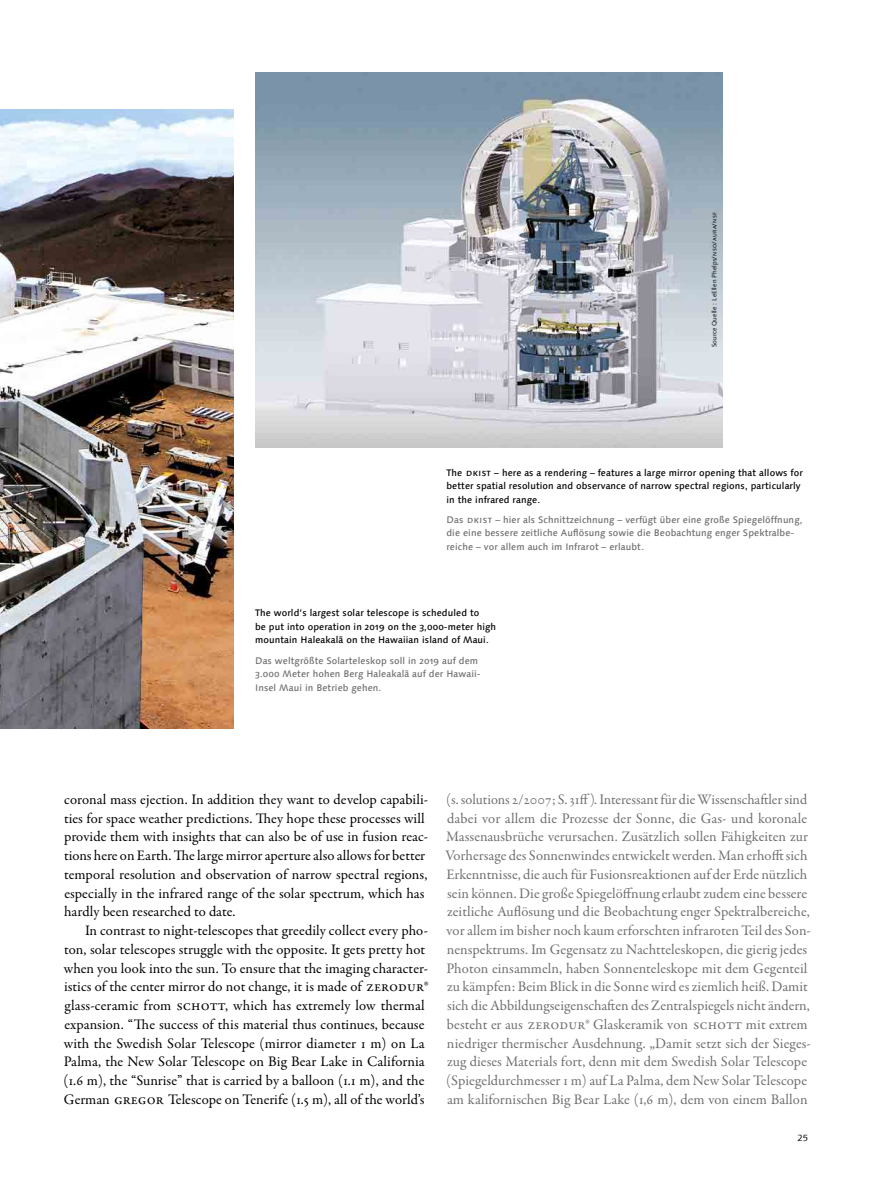
<style>
.page{position:relative;width:893px;height:1191px;background:#fff}
.page>*{position:absolute;margin:0;border:0;box-sizing:border-box;transform-origin:0 0}
.t1{font:14.7px/18.8px "Garamond Premr Pro";color:#6f6f6e}
.t2{font:14.7px/18.8px "Garamond Premr Pro";letter-spacing:.005em;color:#000}
.t3{font:500 9.45px/13.5px "Linotype Syntax Com";letter-spacing:.01em;color:#000}
.t4{font:500 9.45px/13.5px "Linotype Syntax Com";letter-spacing:.01em;color:#6f6f6e}
.t5{font:9px "Linotype Syntax Com";color:#000}
.t6{font:6.3px "Linotype Syntax Com";letter-spacing:.01em;color:#000}
.s1{font-family:"Garamond Premr Pro Capt"}
</style>
<div class="page">
<img style="left:0;top:110px;width:234px;height:619px">
<img style="left:255px;top:72px;width:468px;height:375px">
<p class="t6" style="left:710px;top:347px;width:136px;rotate:-90deg">Source Quelle : LeEllen Phelps/NSO/AURA/NSF</p>
<p class="t3" style="left:446px;top:465px;width:358px">The DKIST – here as a rendering – features a large mirror opening that allows for better spatial resolution and observance of narrow spectral regions, particularly in the infrared range.</p>
<p class="t4" style="left:446px;top:513px;width:358px">Das DKIST – hier als Schnittzeichnung – verfügt über eine große Spiegelöffnung, die eine bessere zeitliche Auflösung sowie die Beobachtung enger Spektralbe&shy;reiche – vor allem auch im Infrarot – erlaubt.</p>
<p class="t3" style="left:255px;top:606px;width:243px">The world’s largest solar telescope is scheduled to<br>be put into operation in 2019 on the 3,000-meter high mountain Haleakalã on the Hawaiian island of Maui.</p>
<p class="t4" style="left:255px;top:653px;width:227px">Das weltgrößte Solarteleskop soll in 2019 auf dem<br>3.000 Meter hohen Berg Haleakalã auf der Hawaii-<br>Insel Maui in Betrieb gehen.</p>
<p class="t2" style="left:64px;top:790px;width:366px">coronal mass ejection. In addition they want to develop capabili&shy;ties for space weather predictions. They hope these processes will provide them with insights that can also be of use in fusion reac&shy;tions here on Earth. The large mirror aperture also allows for better temporal resolution and observation of narrow spectral regions, especially in the infrared range of the solar spectrum, which has hardly been researched to date.</p>
<p class="t2" style="left:63px;top:921px;width:366px;text-indent:21px">In contrast to night-telescopes that greedily collect every pho&shy;ton, solar telescopes struggle with the opposite. It gets pretty hot when you look into the sun. To ensure that the imaging character&shy;istics of the center mirror do not change, it is made of ZERODUR<span class="s1">® </span>glass-ceramic from SCHOTT, which has extremely low thermal expansion. “The success of this material thus continues, because with the Swedish Solar Telescope (mirror diameter 1 m) on La Palma, the New Solar Telescope on Big Bear Lake in California (1.6 m), the “Sunrise” that is carried by a balloon (1.1 m), and the German GREGOR Telescope on Tenerife (1.5 m), all of the world’s</p>
<p class="t1" style="left:445px;top:790px;width:367px">(s. solutions 2/2007; S. 31ff). Interessant für die Wissenschaftler sind dabei vor allem die Prozesse der Sonne, die Gas- und koronale Massenausbrüche verursachen. Zusätzlich sollen Fähigkeiten zur Vorhersage des Sonnenwindes entwickelt werden. Man erhofft sich Erkenntnisse, die auch für Fusionsreaktionen auf der Erde nützlich sein können. Die große Spiegelöffnung erlaubt zudem eine bessere zeitliche Auflösung und die Beobachtung enger Spektralbereiche, vor allem im bisher noch kaum erforschten infraroten Teil des Son&shy;nenspektrums. Im Gegensatz zu Nachtteleskopen, die gierig jedes Photon einsammeln, haben Sonnenteleskope mit dem Gegenteil zu kämpfen: Beim Blick in die Sonne wird es ziemlich heiß. Damit sich die Abbildungseigenschaften des Zentralspiegels nicht ändern, besteht er aus ZERODUR<span class="s1">®</span> Glaskeramik von SCHOTT mit extrem niedriger thermischer Ausdehnung. „Damit setzt sich der Sieges&shy;zug dieses Materials fort, denn mit dem Swedish Solar Telescope (Spiegeldurchmesser 1 m) auf La Palma, dem New Solar Telescope am kalifornischen Big Bear Lake (1,6 m), dem von einem Ballon</p>
<p class="t5" style="left:797px;top:1132px;width:12px">25</p>
</div>
